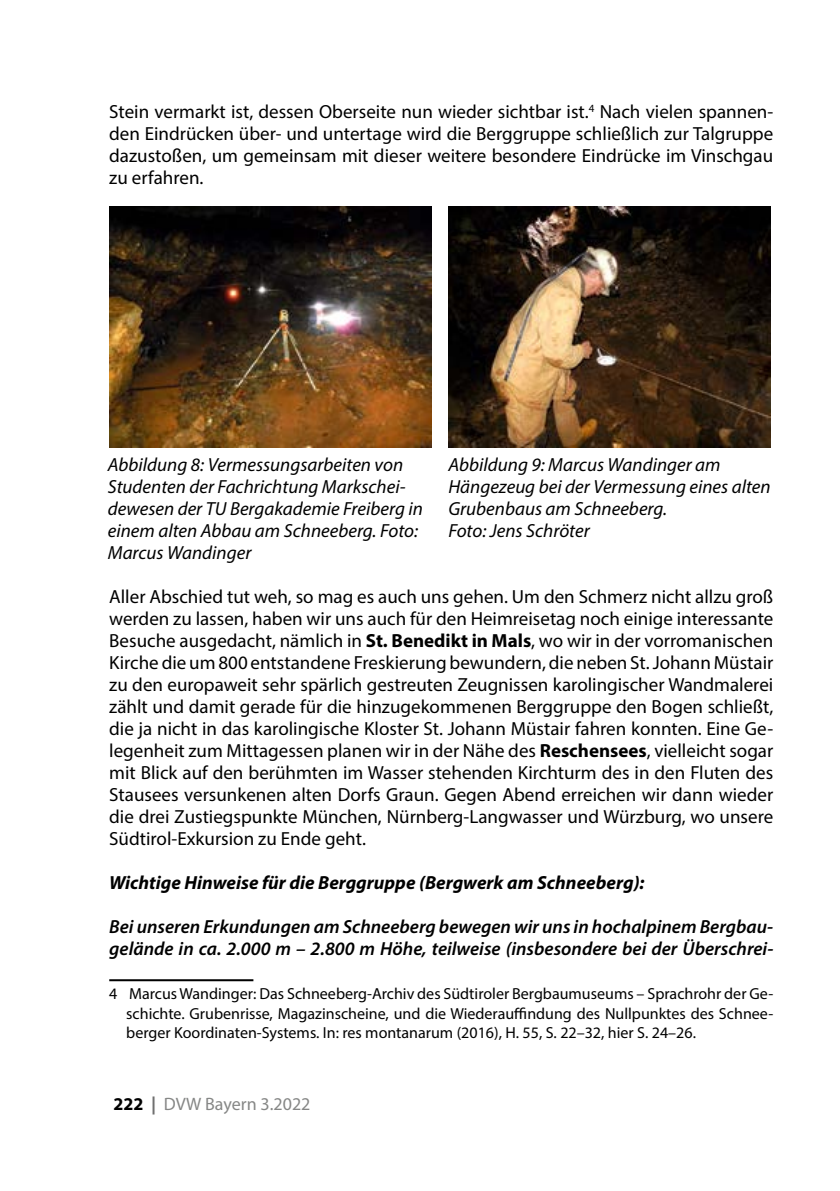
<style>
.page{position:relative;width:840px;height:1191px;background:#fff}
.page>*{position:absolute;margin:0;border:0;box-sizing:border-box;transform-origin:0 0}
.t1{font:19px/22px "Myriad Pro";color:#000;text-align:justify}
.t2{font:italic 19px/22px "Myriad Pro";color:#000}
.t3{font:italic 600 19px/22px "Myriad Pro";color:#000}
.t4{font:italic 700 19px "Myriad Pro";color:#000}
.t5{font:18px "Myriad Pro";color:#868786}
.t6{font:16px/19.2px "Myriad Pro";color:#000;text-align:justify}
.s1{font-weight:700}
.s2{font-weight:700;color:#000}
.s3{font-weight:700;color:#6e6e6e}
</style>
<div class="page">
<hr style="left:109px;top:979px;width:144px;height:2px;background:#000">
<img style="left:109px;top:206px;width:322px;height:242px">
<img style="left:448px;top:206px;width:322px;height:242px">
<p class="t1" style="left:109px;top:101px;width:665px">Stein vermarkt ist, dessen Oberseite nun wieder sichtbar ist.<sup>4</sup> Nach vielen spannen&shy;den Eindrücken über- und untertage wird die Berggruppe schließlich zur Talgruppe dazustoßen, um gemeinsam mit dieser weitere besondere Eindrücke im Vinschgau zu erfahren.</p>
<p class="t2" style="left:108px;top:453px;width:316px">Abbildung 8: Vermessungsarbeiten von Studenten der Fachrichtung Markschei&shy;dewesen der TU Bergakademie Freiberg in einem alten Abbau am Schneeberg. Foto:<br>Marcus Wandinger</p>
<p class="t2" style="left:448px;top:453px;width:323px">Abbildung 9: Marcus Wandinger am<br>Hängezeug bei der Vermessung eines alten<br>Grubenbaus am Schneeberg.<br>Foto: Jens Schröter</p>
<p class="t1" style="left:109px;top:585px;width:665px">Aller Abschied tut weh, so mag es auch uns gehen. Um den Schmerz nicht allzu groß werden zu lassen, haben wir uns auch für den Heimreisetag noch einige interessante Besuche ausgedacht, nämlich in <span class="s1">St. Benedikt in Mals</span>, wo wir in der vorromanischen Kirche die um 800 entstandene Freskierung bewundern, die neben St. Johann Müstair zu den europaweit sehr spärlich gestreuten Zeugnissen karolingischer Wandmalerei zählt und damit gerade für die hinzugekommenen Berggruppe den Bogen schließt, die ja nicht in das karolingische Kloster St. Johann Müstair fahren konnten. Eine Ge&shy;legenheit zum Mittagessen planen wir in der Nähe des <span class="s1">Reschensees</span>, vielleicht sogar mit Blick auf den berühmten im Wasser stehenden Kirchturm des in den Fluten des Stausees versunkenen alten Dorfs Graun. Gegen Abend erreichen wir dann wieder die drei Zustiegspunkte München, Nürnberg-Langwasser und Würzburg, wo unsere Südtirol-Exkursion zu Ende geht.</p>
<p class="t4" style="left:109px;top:870px;width:536px">Wichtige Hinweise für die Berggruppe (Bergwerk am Schneeberg):</p>
<p class="t3" style="left:109px;top:915px;width:665px">Bei unseren Erkundungen am Schneeberg bewegen wir uns in hochalpinem Bergbau&shy;gelände in ca. 2.000 m – 2.800 m Höhe, teilweise (insbesondere bei der Überschrei-</p>
<p class="t6" style="left:126px;top:984px;width:648px;text-indent:-17px">4 Marcus Wandinger: Das Schneeberg-Archiv des Südtiroler Bergbaumuseums – Sprachrohr der Ge&shy;schichte. Grubenrisse, Magazinscheine, und die Wiederauffindung des Nullpunktes des Schnee&shy;berger Koordinaten-Systems. In: res montanarum (2016), H. 55, S. 22–32, hier S. 24–26.</p>
<p class="t5" style="left:113px;top:1093px;width:198px"><span class="s2">222</span> <span class="s3">|</span> DVW Bayern 3.2022</p>
</div>
